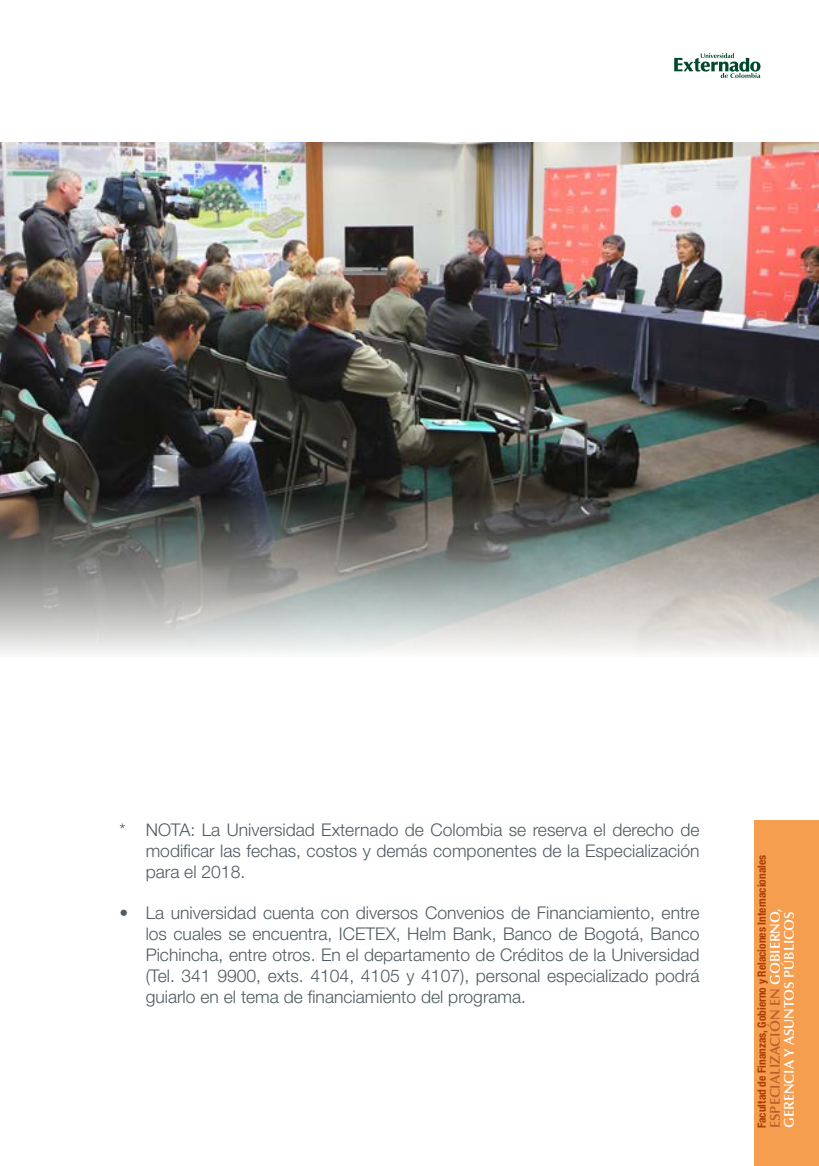
<style>
.page{position:relative;width:819px;height:1166px;background:#fff}
.page>*{position:absolute;margin:0;border:0;box-sizing:border-box;transform-origin:0 0}
.t1{font:300 17.5px/21px "Helvetica Neue LT Std";color:#4e5b61;text-align:justify}
.t2{font:600 14px/14px "Optima";color:#fff}
.t3{font:700 condensed 11.38px "Helvetica Neue LT Std";color:#a93c05}
.s1{color:#bb5f2d}
</style>
<div class="page">
<div style="left:754px;top:821px;width:65px;height:345px;background:#f59e50"></div>
<svg style="left:674px;top:53px;width:86px;height:25px"></svg>
<img style="left:0;top:143px;width:819px;height:510px">
<p class="t1" style="left:146px;top:819px;width:555px;text-indent:-26px">* NOTA: La Universidad Externado de Colombia se reserva el derecho de modificar las fechas, costos y demás componentes de la Especialización para el 2018.</p>
<p class="t1" style="left:146px;top:902px;width:555px;text-indent:-26px">• La universidad cuenta con diversos Convenios de Financiamiento, entre los cuales se encuentra, ICETEX, Helm Bank, Banco de Bogotá, Banco Pichincha, entre otros. En el departamento de Créditos de la Universidad (Tel. 341 9900, exts. 4104, 4105 y 4107), personal especializado podrá guiarlo en el tema de financiamiento del programa.</p>
<p class="t3" style="left:755px;top:1128px;width:275px;rotate:-90deg">Facultad de Finanzas, Gobierno y Relaciones Internacionales</p>
<p class="t2" style="left:768px;top:1128px;width:221px;rotate:-90deg"><span class="s1">ESPECIALIZACIÓN EN</span> GOBIERNO,<br>GERENCIA Y ASUNTOS PÚBLICOS</p>
</div>
